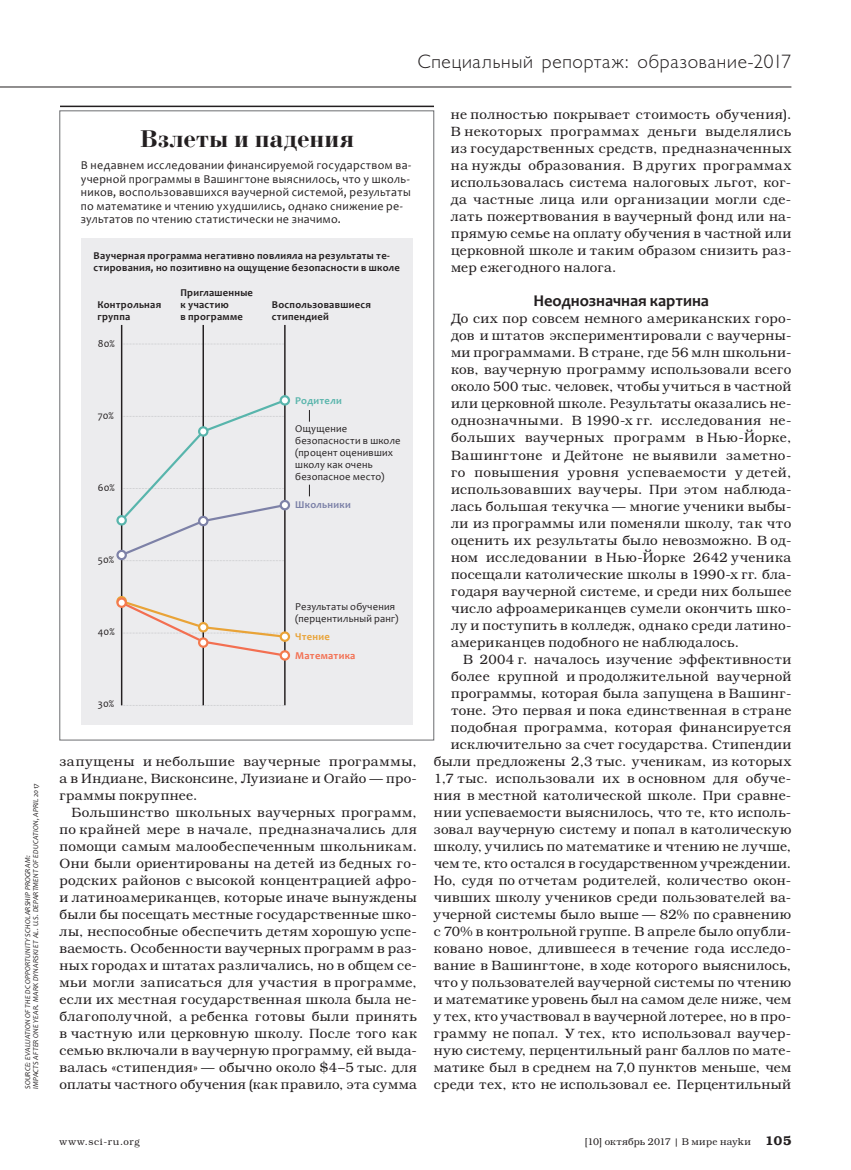
<style>
.page{position:relative;width:851px;height:1170px;background:#fff}
.page>*{position:absolute;margin:0;border:0;box-sizing:border-box;transform-origin:0 0}
.t1{font:700 25.5px "Bodoni C";letter-spacing:.025em;color:#231f20}
.t2{font:300 19.5px "Gals";letter-spacing:.035em;color:#231f20}
.t3{font:700 16.5px "Candara";color:#231f20}
.t4{font:300 13.5px/17px "Bookman C";letter-spacing:.02em;color:#231f20;text-align:justify}
.t5{font:12px/13.5px "Candara";letter-spacing:.025em;color:#231f20}
.t6{font:700 10.5px/12px "Candara";letter-spacing:.03em;color:#231f20}
.t7{font:10.5px/12px "Candara";letter-spacing:.02em;color:#231f20}
.t8{font:700 10.5px "Candara";letter-spacing:.025em;color:#f36f51}
.t9{font:700 10.5px "Candara";letter-spacing:.025em;color:#7d82a8}
.t10{font:700 10.5px "Candara";letter-spacing:.025em;color:#5ab5ac}
.t11{font:700 10.5px "Candara";letter-spacing:.03em;color:#e9a337}
.t12{font:300 9.75px "Bookman C";letter-spacing:.03em;color:#231f20}
.t13{font:300 9.75px "Bookman C";letter-spacing:.07em;color:#231f20}
.t14{font:italic 7.5px/8.2px "Candara";letter-spacing:.02em;color:#231f20}
.s1{font-weight:600;font-size:12.75px}
</style>
<div class="page">
<hr style="left:0;top:87px;width:791px;height:1px;background:#231f20">
<hr style="left:60px;top:106px;width:374px;height:1px;background:#231f20">
<div style="left:81px;top:238px;width:331px;height:486px;background:#ececee"></div>
<svg style="left:121px;top:705px;width:163px;height:1px"></svg>
<svg style="left:122px;top:343px;width:162px;height:1px"></svg>
<svg style="left:118px;top:397px;width:170px;height:164px"></svg>
<svg style="left:120px;top:598px;width:166px;height:60px"></svg>
<hr style="left:121px;top:325px;width:1px;height:380px;background:#231f20">
<hr style="left:202px;top:325px;width:2px;height:380px;background:#231f20">
<hr style="left:284px;top:325px;width:1px;height:380px;background:#231f20">
<div style="left:117px;top:516px;width:9px;height:8px;background:#fff;border-radius:50%"></div>
<div style="left:116px;top:515px;width:11px;height:10px;border:2px solid #58b5ac;border-radius:50%"></div>
<div style="left:199px;top:427px;width:8px;height:8px;background:#fff;border-radius:50%"></div>
<div style="left:198px;top:426px;width:10px;height:10px;border:2px solid #58b5ac;border-radius:50%"></div>
<div style="left:281px;top:396px;width:8px;height:8px;background:#fff;border-radius:50%"></div>
<div style="left:279px;top:395px;width:11px;height:10px;border:2px solid #58b5ac;border-radius:50%"></div>
<div style="left:281px;top:501px;width:8px;height:8px;background:#fff;border-radius:50%"></div>
<div style="left:279px;top:500px;width:11px;height:10px;border:2px solid #7d81a7;border-radius:50%"></div>
<svg style="left:199px;top:517px;width:8px;height:8px"></svg>
<div style="left:198px;top:515px;width:10px;height:11px;border:2px solid #7d81a7;border-radius:50%"></div>
<svg style="left:117px;top:551px;width:9px;height:8px"></svg>
<div style="left:116px;top:549px;width:11px;height:11px;border:2px solid #7d81a7;border-radius:50%"></div>
<div style="left:116px;top:596px;width:11px;height:10px;border:2px solid #e9a337;border-radius:50%"></div>
<svg style="left:117px;top:598px;width:9px;height:8px"></svg>
<div style="left:116px;top:597px;width:11px;height:11px;border:2px solid #f47b4f;border-radius:50%"></div>
<div style="left:199px;top:623px;width:8px;height:8px;background:#fff;border-radius:50%"></div>
<div style="left:198px;top:622px;width:10px;height:10px;border:2px solid #e9a337;border-radius:50%"></div>
<svg style="left:281px;top:632px;width:8px;height:8px"></svg>
<div style="left:279px;top:631px;width:11px;height:11px;border:2px solid #e9a337;border-radius:50%"></div>
<div style="left:281px;top:651px;width:8px;height:8px;background:#fff;border-radius:50%"></div>
<div style="left:279px;top:650px;width:11px;height:10px;border:2px solid #f47b4f;border-radius:50%"></div>
<div style="left:199px;top:638px;width:8px;height:8px;background:#fff;border-radius:50%"></div>
<div style="left:198px;top:637px;width:10px;height:10px;border:2px solid #f47b4f;border-radius:50%"></div>
<svg style="left:309px;top:484px;width:1px;height:12px"></svg>
<p class="t14" style="left:23px;top:1089px;width:307px;rotate:-90deg">SOURCE: EVALUATION OF THE DC OPPORTUNITY SCHOLARSHIP PROGRAM:<br>IMPACTS AFTER ONE YEAR. MARK DYNARSKI ET AL. U.S. DEPARTMENT OF EDUCATION, APRIL 2017</p>
<h2 class="t2" style="left:417px;top:52px;width:375px">Специальный репортаж: образование-2017</h2>
<h1 class="t1" style="left:140px;top:126px;width:215px">Взлеты и падения</h1>
<p class="t5" style="left:81px;top:159px;width:332px">В недавнем исследовании финансируемой государством ва&shy;учерной программы в Вашингтоне выяснилось, что у школь&shy;ников, воспользовавшихся ваучерной системой, результаты по математике и чтению ухудшились, однако снижение ре&shy;зультатов по чтению статистически не значимо.</p>
<p class="t6" style="left:94px;top:249px;width:308px">Ваучерная программа негативно повлияла на результаты те&shy;стирования, но позитивно на ощущение безопасности в школе</p>
<p class="t6" style="left:97px;top:299px;width:65px">Контрольная группа</p>
<p class="t7" style="left:98px;top:337px;width:19px">80%</p>
<p class="t7" style="left:98px;top:409px;width:18px">70%</p>
<p class="t7" style="left:98px;top:481px;width:19px">60%</p>
<p class="t7" style="left:98px;top:553px;width:18px">50%</p>
<p class="t7" style="left:98px;top:625px;width:18px">40%</p>
<p class="t7" style="left:98px;top:697px;width:18px">30%</p>
<p class="t6" style="left:180px;top:287px;width:74px">Приглашенные к участию<br>в программе</p>
<p class="t6" style="left:272px;top:299px;width:100px">Воспользовавшиеся стипендией</p>
<p class="t10" style="left:295px;top:394px;width:48px">Родители</p>
<p class="t7" style="left:295px;top:423px;width:107px">Ощущение безопасности в школе (процент оценивших школу как очень безопасное место)</p>
<p class="t9" style="left:295px;top:498px;width:57px">Школьники</p>
<p class="t7" style="left:295px;top:600px;width:105px">Результаты обучения (перцентильный ранг)</p>
<p class="t8" style="left:295px;top:648px;width:62px">Математика</p>
<p class="t11" style="left:295px;top:630px;width:36px">Чтение</p>
<p class="t4" style="left:60px;top:752px;width:359px">запущены и небольшие ваучерные программы, а в Индиане, Висконсине, Луизиане и Огайо — про&shy;граммы покрупнее.</p>
<p class="t4" style="left:59px;top:803px;width:359px;text-indent:12px">Большинство школьных ваучерных программ, по крайней мере в начале, предназначались для помощи самым малообеспеченным школьникам.<br>Они были ориентированы на детей из бедных го&shy;родских районов с высокой концентрацией афро&shy;и латиноамериканцев, которые иначе вынуждены были бы посещать местные государственные шко&shy;лы, неспособные обеспечить детям хорошую успе&shy;ваемость. Особенности ваучерных программ в раз&shy;ных городах и штатах различались, но в общем се&shy;мьи могли записаться для участия в программе, если их местная государственная школа была не&shy;благополучной, а ребенка готовы были принять в частную или церковную школу. После того как семью включали в ваучерную программу, ей выда&shy;валась «стипендия» — обычно около $4–5 тыс. для оплаты частного обучения (как правило, эта сумма</p>
<p class="t4" style="left:451px;top:106px;width:342px">не полностью покрывает стоимость обучения).<br>В некоторых программах деньги выделялись из государственных средств, предназначенных на нужды образования. В других программах использовалась система налоговых льгот, ког&shy;да частные лица или организации могли сде&shy;лать пожертвования в ваучерный фонд или на&shy;прямую семье на оплату обучения в частной или церковной школе и таким образом снизить раз&shy;мер ежегодного налога.</p>
<p class="t3" style="left:533px;top:291px;width:177px">Неоднозначная картина</p>
<p class="t4" style="left:451px;top:310px;width:342px">До сих пор совсем немного американских горо&shy;дов и штатов экспериментировали с ваучерны&shy;ми программами. В стране, где 56 млн школьни&shy;ков, ваучерную программу использовали всего около 500 тыс. человек, чтобы учиться в частной или церковной школе. Результаты оказались не&shy;однозначными. В 1990‑х гг. исследования не&shy;больших ваучерных программ в Нью-Йорке, Вашингтоне и Дейтоне не выявили заметно&shy;го повышения уровня успеваемости у детей, использовавших ваучеры. При этом наблюда&shy;лась большая текучка — многие ученики выбы&shy;ли из программы или поменяли школу, так что оценить их результаты было невозможно. В од&shy;ном исследовании в Нью-Йорке 2642 ученика посещали католические школы в 1990‑х гг. бла&shy;годаря ваучерной системе, и среди них большее число афроамериканцев сумели окончить шко&shy;лу и поступить в колледж, однако среди латино&shy;американцев подобного не наблюдалось.</p>
<p class="t4" style="left:433px;top:650px;width:359px;text-align:right">В 2004 г. началось изучение эффективности более крупной и продолжительной ваучерной программы, которая была запущена в Вашинг&shy;тоне. Это первая и пока единственная в стране подобная программа, которая финансируется исключительно за счет государства. Стипендии были предложены 2,3 тыс. ученикам, из которых 1,7 тыс. использовали их в основном для обуче&shy;ния в местной католической школе. При сравне&shy;нии успеваемости выяснилось, что те, кто исполь&shy;зовал ваучерную систему и попал в католическую школу, учились по математике и чтению не лучше, чем те, кто остался в государственном учреждении.<br>Но, судя по отчетам родителей, количество окон&shy;чивших школу учеников среди пользователей ва&shy;учерной системы было выше — 82% по сравнению с 70% в контрольной группе. В апреле было опубли&shy;ковано новое, длившееся в течение года исследо&shy;вание в Вашингтоне, в ходе которого выяснилось, что у пользователей ваучерной системы по чтению и математике уровень был на самом деле ниже, чем у тех, кто участвовал в ваучерной лотерее, но в про&shy;грамму не попал. У тех, кто использовал ваучер&shy;ную систему, перцентильный ранг баллов по мате&shy;матике был в среднем на 7,0 пунктов меньше, чем среди тех, кто не -использовал ее. Перцентильный</p>
<p class="t13" style="left:60px;top:1135px;width:82px">www.sci-ru.org</p>
<p class="t12" style="left:585px;top:1135px;width:208px">[10] октябрь 2017 | В мире науkи <span class="s1">105</span></p>
</div>
